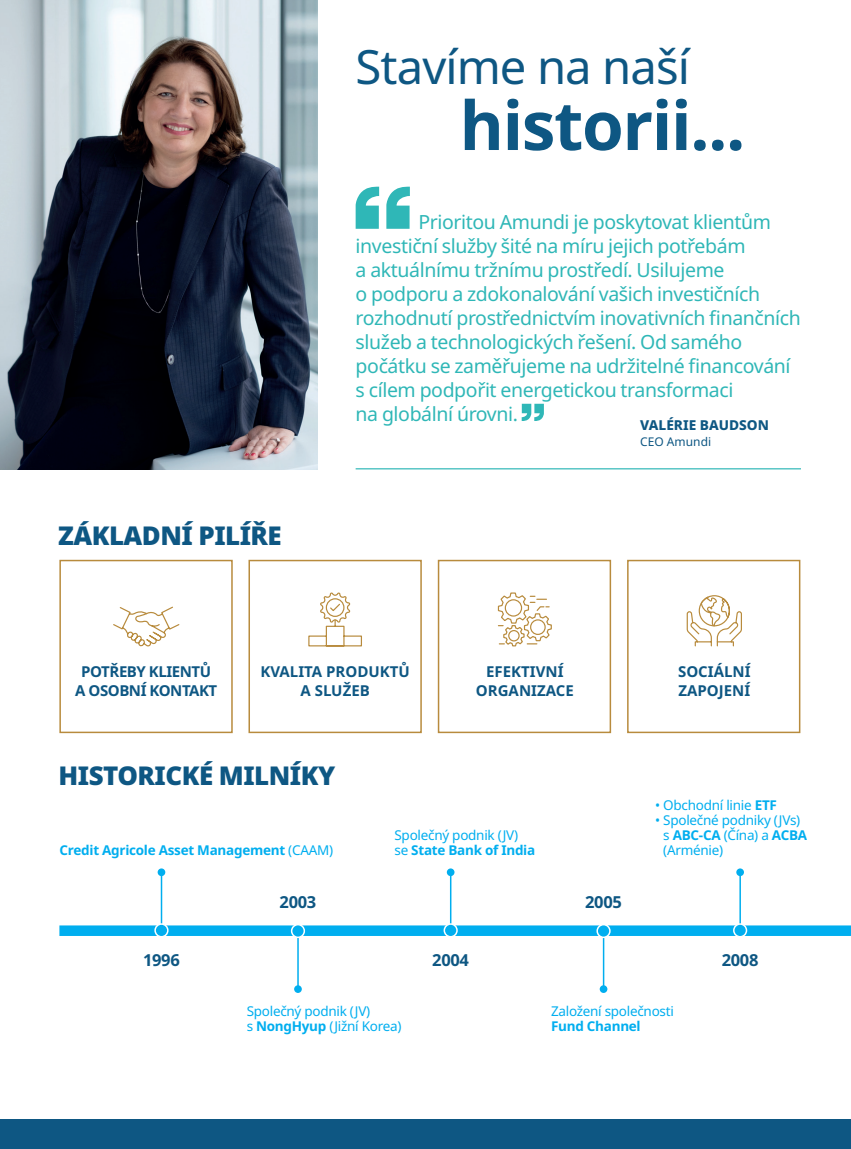
<style>
.page{position:relative;width:851px;height:1149px;background:#fff}
.page>*{position:absolute;margin:0;border:0;box-sizing:border-box;transform-origin:0 0}
.t1{font:700 67.5px "Noto Sans";letter-spacing:-.02em;color:#0e5783}
.t2{font:47.25px "Noto Sans";letter-spacing:-.02em;color:#0e5783}
.t3{font:900 25.8px "Noto Sans";letter-spacing:-.02em;color:#0e5783}
._23_Exergue_Photo{font:19.5px/24px "Noto Sans";letter-spacing:-.02em;color:#2fb7b7}
.t4{font:700 16.5px "Noto Sans";letter-spacing:-.02em;color:#0e5783}
.t5{font:700 15px/19.5px "Noto Sans";color:#0e5783;text-align:center}
.t6{font:700 15px/19.5px "Noto Sans";letter-spacing:-.03em;color:#0e5783;text-align:center}
.t7{font:800 13.65px "Noto Sans";color:#0e5783}
.t8{font:13.5px/15px "Noto Sans";letter-spacing:-.02em;color:#00aeef}
.t9{font:700 13.5px "Noto Sans";letter-spacing:-.02em;color:#00aeef}
.t10{font:12px "Noto Sans";color:#0e5783}
.s1{font-weight:400}
.s2{font-weight:700}
</style>
<div class="page">
<img style="left:0;top:0;width:317px;height:469px">
<svg style="left:521px;top:403px;width:23px;height:18px"></svg>
<hr style="left:850px;top:181px;width:1px;height:552px;background:#90cfd0">
<hr style="left:355px;top:468px;width:445px;height:1px;background:#2fb7b7">
<svg style="left:355px;top:187px;width:24px;height:42px"></svg>
<svg style="left:386px;top:187px;width:24px;height:42px"></svg>
<div style="left:59px;top:925px;width:791px;height:10px;background:#00aeef"></div>
<div style="left:736px;top:868px;width:7px;height:7px;background:#00aeef;border-radius:50%"></div>
<hr style="left:739px;top:870px;width:1px;height:60px;background:#00aeef">
<div style="left:733px;top:923px;width:13px;height:13px;background:#00aeef;border-radius:50%"></div>
<div style="left:733px;top:923px;width:14px;height:14px;border:2px solid #fff;border-radius:50%"></div>
<div style="left:447px;top:868px;width:7px;height:7px;background:#00aeef;border-radius:50%"></div>
<hr style="left:450px;top:870px;width:1px;height:60px;background:#00aeef">
<div style="left:444px;top:923px;width:13px;height:13px;background:#00aeef;border-radius:50%"></div>
<div style="left:443px;top:923px;width:14px;height:14px;border:2px solid #fff;border-radius:50%"></div>
<div style="left:158px;top:868px;width:7px;height:7px;background:#00aeef;border-radius:50%"></div>
<hr style="left:161px;top:870px;width:1px;height:60px;background:#00aeef">
<div style="left:155px;top:923px;width:13px;height:13px;background:#00aeef;border-radius:50%"></div>
<div style="left:154px;top:923px;width:14px;height:14px;border:2px solid #fff;border-radius:50%"></div>
<svg style="left:599px;top:984px;width:8px;height:8px"></svg>
<hr style="left:602px;top:930px;width:2px;height:60px;background:#00aeef">
<div style="left:596px;top:923px;width:14px;height:14px;border:2px solid #fff;border-radius:50%"></div>
<svg style="left:294px;top:984px;width:8px;height:8px"></svg>
<hr style="left:297px;top:930px;width:2px;height:60px;background:#00aeef">
<div style="left:291px;top:924px;width:13px;height:13px;background:#00aeef;border-radius:50%"></div>
<div style="left:291px;top:923px;width:14px;height:14px;border:2px solid #fff;border-radius:50%"></div>
<div style="left:0;top:1118px;width:850px;height:30px;background:#0e5783"></div>
<div style="left:59px;top:559px;width:174px;height:174px;border:2px solid #b88b3d"></div>
<svg style="left:113px;top:606px;width:67px;height:41px"></svg>
<div style="left:248px;top:559px;width:174px;height:174px;border:2px solid #b88b3d"></div>
<svg style="left:308px;top:592px;width:54px;height:55px"></svg>
<div style="left:437px;top:559px;width:174px;height:174px;border:2px solid #b88b3d"></div>
<svg style="left:497px;top:592px;width:55px;height:55px"></svg>
<div style="left:627px;top:559px;width:173px;height:174px;border:2px solid #b88b3d"></div>
<svg style="left:686px;top:595px;width:56px;height:52px"></svg>
<p class="t2" style="left:355px;top:34px;width:336px">Stavíme na naší</p>
<p class="t1" style="left:459px;top:78px;width:287px">historii...</p>
<p class="t3" style="left:58px;top:515px;width:225px">ZÁKLADNÍ PILÍŘE</p>
<p class="_23_Exergue_Photo" style="left:355px;top:210px;width:446px;text-indent:63px">Prioritou Amundi je poskytovat klientům investiční služby šité na míru jejich potřebám<br>a aktuálnímu tržnímu prostředí. Usilujeme<br>o podporu a zdokonalování vašich investičních rozhodnutí prostřednictvím inovativních finančních služeb a technologických řešení. Od samého počátku se zaměřujeme na udržitelné financování s cílem podpořit energetickou transformaci<br>na globální úrovni.</p>
<p class="t7" style="left:640px;top:415px;width:130px">VALÉRIE BAUDSON</p>
<p class="t10" style="left:640px;top:433px;width:72px">CEO Amundi</p>
<p class="t6" style="left:75px;top:661px;width:144px">POTŘEBY KLIENTŮ<br>A OSOBNÍ KONTAKT</p>
<p class="t5" style="left:260px;top:661px;width:151px">KVALITA PRODUKTŮ<br>A SLUŽEB</p>
<p class="t5" style="left:476px;top:661px;width:99px">EFEKTIVNÍ<br>ORGANIZACE</p>
<p class="t5" style="left:678px;top:661px;width:74px;text-align:left">SOCIÁLNÍ<br>ZAPOJENÍ</p>
<p class="t3" style="left:59px;top:755px;width:278px">HISTORICKÉ MILNÍKY</p>
<p class="t9" style="left:60px;top:839px;width:275px">Credit Agricole Asset Management <span class="s1">(CAAM)</span></p>
<p class="t4" style="left:279px;top:889px;width:38px">2003</p>
<p class="t8" style="left:394px;top:827px;width:142px">Společný podnik (JV)<br>se <span class="s2">State Bank of India</span></p>
<p class="t4" style="left:585px;top:889px;width:38px">2005</p>
<p class="t8" style="left:655px;top:797px;width:123px">• Obchodní linie <span class="s2">ETF</span></p>
<p class="t8" style="left:663px;top:812px;width:145px;text-indent:-8px">• Společné podniky (JVs) s <span class="s2">ABC-CA</span> (Čína) a <span class="s2">ACBA </span>(Arménie)</p>
<p class="t4" style="left:143px;top:948px;width:38px">1996</p>
<p class="t8" style="left:247px;top:1003px;width:156px">Společný podnik (JV)<br>s <span class="s2">NongHyup</span> (Jižní Korea)</p>
<p class="t4" style="left:432px;top:948px;width:38px">2004</p>
<p class="t8" style="left:551px;top:1003px;width:124px">Založení společnosti<br><span class="s2">Fund Channel</span></p>
<p class="t4" style="left:721px;top:948px;width:38px">2008</p>
</div>
